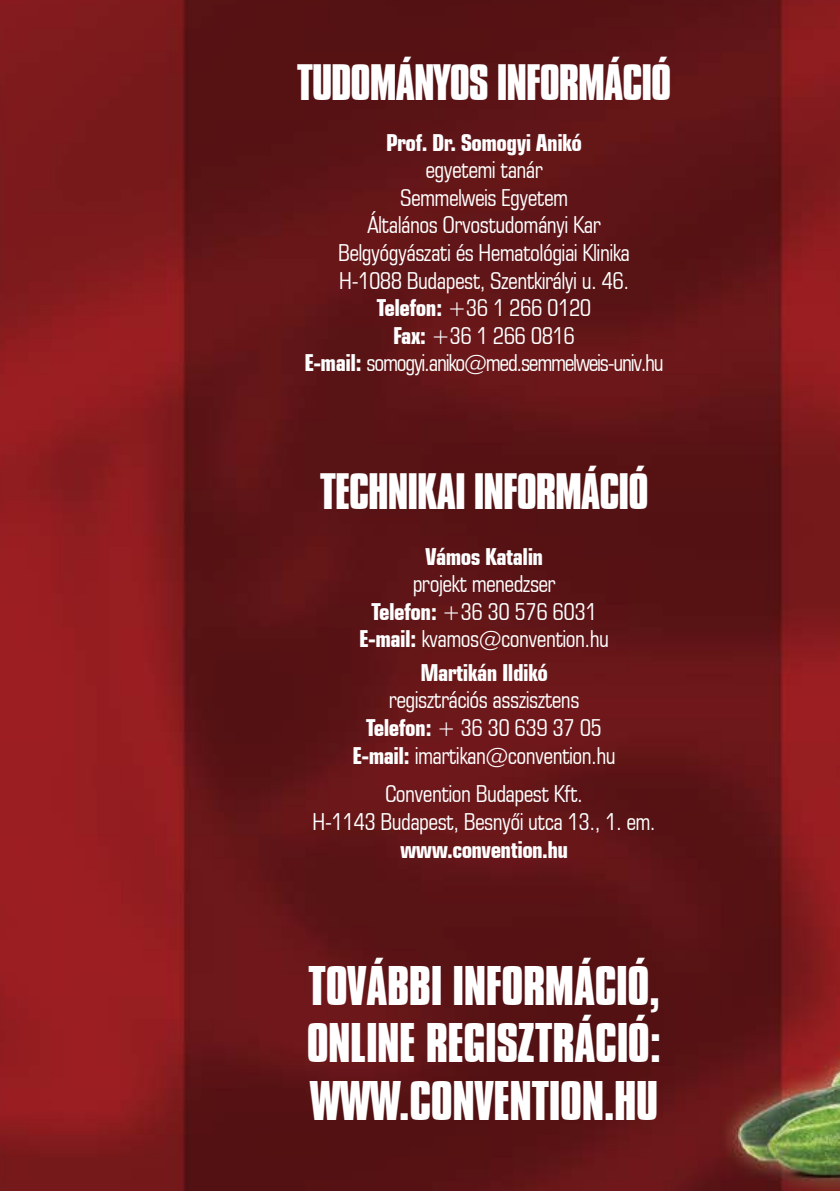
<style>
.page{position:relative;width:840px;height:1191px;background:#fff}
.page>*{position:absolute;margin:0;border:0;box-sizing:border-box;transform-origin:0 0}
.t1{font:48px/57.6px "H Compacta Bold BT";letter-spacing:-.01em;color:#fff;text-align:justify}
.t2{font:44px "H Compacta Bold BT";letter-spacing:-.025em;color:#fff}
.t3{font:23px/27.6px "H Square 721 Condensed BT";letter-spacing:-.025em;color:#fff;text-align:center}
.t4{font:23px "H Square 721 Condensed BT Bold";letter-spacing:-.025em;color:#fff}
.s1{font-family:"H Square 721 Condensed BT Bold"}
</style>
<div class="page">
<img style="left:0;top:0;width:839px;height:1191px">
<h2 class="t2" style="left:296px;top:56px;width:376px">TUDOMÁNYOS INFORMÁCIÓ</h2>
<p class="t4" style="left:386px;top:128px;width:197px">Prof. Dr. Somogyi Anikó</p>
<p class="t3" style="left:304px;top:156px;width:360px">egyetemi tanár<br>Semmelweis Egyetem<br>Általános Orvostudományi Kar<br>Belgyógyászati és Hematológiai Klinika<br>H-1088 Budapest, Szentkirályi u. 46.<br><span class="s1">Telefon:</span> +36 1 266 0120<br><span class="s1">Fax:</span> +36 1 266 0816<br><span class="s1">E-mail:</span> somogyi.aniko@med.semmelweis-univ.hu</p>
<h2 class="t2" style="left:319px;top:465px;width:330px">TECHNIKAI INFORMÁCIÓ</h2>
<p class="t4" style="left:425px;top:542px;width:120px">Vámos Katalin</p>
<p class="t3" style="left:359px;top:570px;width:251px">projekt menedzser<br><span class="s1">Telefon:</span> +36 30 576 6031<br><span class="s1">E-mail:</span> kvamos@convention.hu</p>
<p class="t4" style="left:420px;top:658px;width:129px">Martikán Ildikó</p>
<p class="t3" style="left:352px;top:686px;width:264px">regisztrációs asszisztens<br><span class="s1">Telefon:</span> + 36 30 639 37 05<br><span class="s1">E-mail:</span> imartikan@convention.hu</p>
<p class="t3" style="left:312px;top:780px;width:344px">Convention Budapest Kft.<br>H-1143 Budapest, Besnyői utca 13., 1. em.</p>
<p class="t4" style="left:400px;top:835px;width:169px">www.convention.hu</p>
<h1 class="t1" style="left:306px;top:957px;width:356px">TOVÁBBI INFORMÁCIÓ, ONLINE REGISZTRÁCIÓ:<br>WWW.CONVENTION.HU</h1>
</div>
